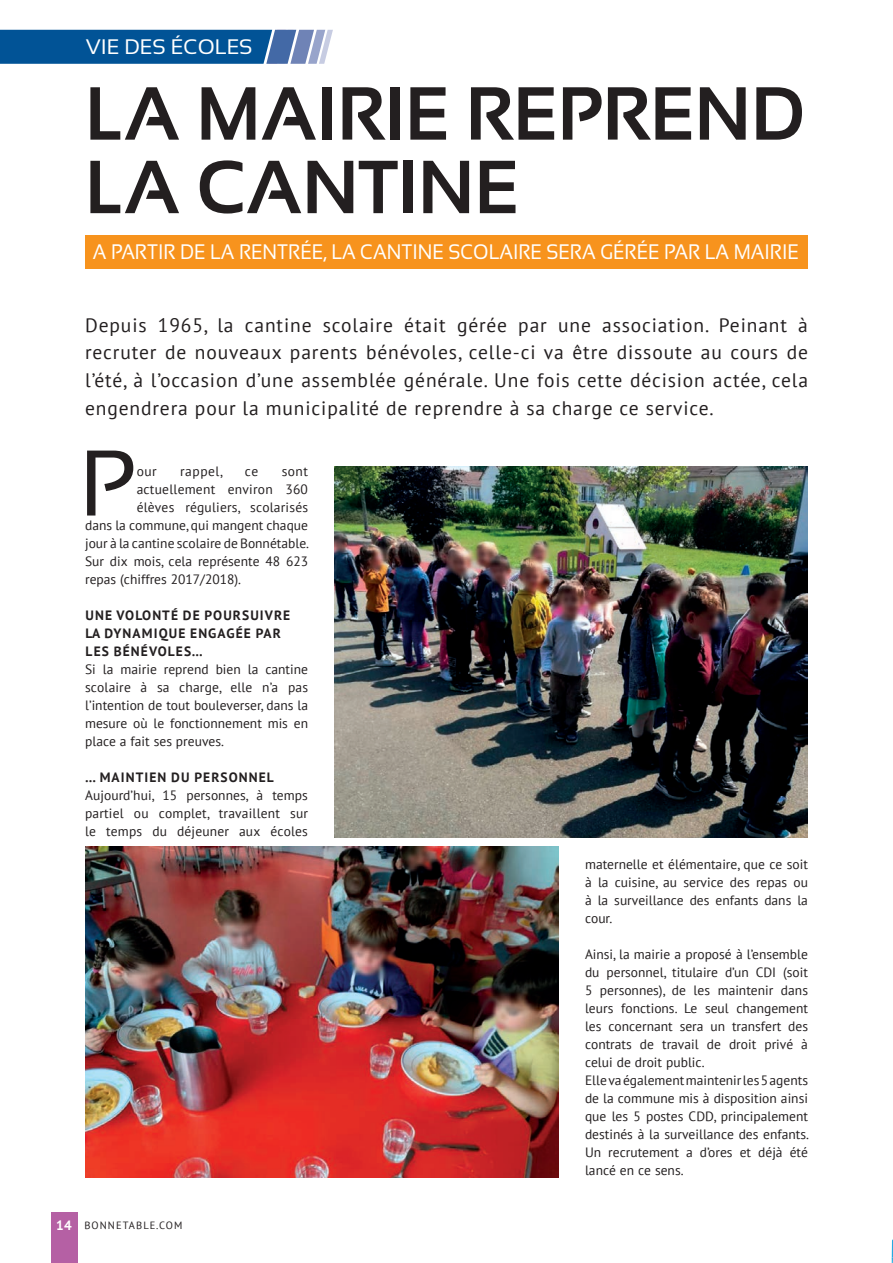
<style>
.page{position:relative;width:893px;height:1263px;background:#fff}
.page>*{position:absolute;margin:0;border:0;box-sizing:border-box;transform-origin:0 0}
.t1{font:93px "Sansation";color:#231f20}
.t2{font:700 75px/73.5px "Sansation";color:#231f20}
.t3{font:21px "Sansation";color:#fff;scale:.9 1}
.t4{font:21px "Sansation";color:#fff}
.t5{font:19.5px/27.6px "PT Sans";letter-spacing:.045em;color:#231f20;text-align:justify}
.Body_paragraph{font:13.5px/18px "PT Sans";color:#231f20;text-align:justify}
.Body_paragraph-2{font:700 13.5px/18px "PT Sans";letter-spacing:.08em;color:#231f20}
.t6{font:10.5px "PT Sans";letter-spacing:.1em;color:#231f20}
.s1{font-weight:700;font-size:13.5px;color:#fff}
</style>
<div class="page">
<div style="left:51px;top:1212px;width:26px;height:51px;background:#b560a4"></div>
<svg style="left:892px;top:1239px;width:1px;height:24px"></svg>
<div style="left:85px;top:235px;width:723px;height:33px;background:#f7931d"></div>
<svg style="left:0;top:30px;width:333px;height:34px;background:#1e63a0"></svg>
<img style="left:85px;top:847px;width:473px;height:330px">
<img style="left:335px;top:466px;width:472px;height:371px">
<p class="t4" style="left:86px;top:35px;width:168px">VIE DES ÉCOLES</p>
<p class="t2" style="left:85px;top:77px;width:721px">LA MAIRIE REPREND<br>LA CANTINE</p>
<p class="t3" style="left:93px;top:240px;width:786px">A PARTIR DE LA RENTRÉE, LA CANTINE SCOLAIRE SERA GÉRÉE PAR LA MAIRIE</p>
<p class="t5" style="left:85px;top:311px;width:724px">Depuis 1965, la cantine scolaire était gérée par une association. Peinant à recruter de nouveaux parents bénévoles, celle-ci va être dissoute au cours de l’été, à l’occasion d’une assemblée générale. Une fois cette décision actée, cela engendrera pour la municipalité de reprendre à sa charge ce service.</p>
<p class="t1" style="left:79px;top:431px;width:59px">P</p>
<p class="Body_paragraph" style="left:137px;top:462px;width:22px">our</p>
<p class="Body_paragraph" style="left:180px;top:462px;width:44px">rappel,</p>
<p class="Body_paragraph" style="left:245px;top:462px;width:15px">ce</p>
<p class="Body_paragraph" style="left:282px;top:462px;width:28px">sont</p>
<p class="Body_paragraph" style="left:137px;top:480px;width:173px">actuellement environ 360</p>
<p class="Body_paragraph" style="left:137px;top:498px;width:173px">élèves réguliers, scolarisés</p>
<p class="Body_paragraph" style="left:85px;top:516px;width:224px">dans la commune, qui mangent chaque</p>
<p class="Body_paragraph" style="left:85px;top:534px;width:226px">jour à la cantine scolaire de Bonnétable.</p>
<p class="Body_paragraph" style="left:85px;top:552px;width:224px">Sur dix mois, cela représente 48 623</p>
<p class="Body_paragraph" style="left:85px;top:570px;width:157px">repas (chiffres 2017/2018).</p>
<p class="Body_paragraph-2" style="left:86px;top:606px;width:206px">UNE VOLONTÉ DE POURSUIVRE<br>LA DYNAMIQUE ENGAGÉE PAR<br>LES BÉNÉVOLES…</p>
<p class="Body_paragraph" style="left:85px;top:660px;width:224px">Si la mairie reprend bien la cantine scolaire à sa charge, elle n’a pas l’intention de tout bouleverser, dans la mesure où le fonctionnement mis en place a fait ses preuves.</p>
<p class="Body_paragraph-2" style="left:85px;top:768px;width:190px">… MAINTIEN DU PERSONNEL</p>
<p class="Body_paragraph" style="left:85px;top:786px;width:225px">Aujourd’hui, 15 personnes, à temps partiel ou complet, travaillent sur le temps du déjeuner aux écoles</p>
<p class="t6" style="left:56px;top:1218px;width:128px"><span class="s1">14</span> BONNETABLE.COM</p>
<p class="Body_paragraph" style="left:585px;top:855px;width:224px">maternelle et élémentaire, que ce soit à la cuisine, au service des repas ou à la surveillance des enfants dans la cour.</p>
<p class="Body_paragraph" style="left:585px;top:945px;width:224px">Ainsi, la mairie a proposé à l’ensemble du personnel, titulaire d’un CDI (soit 5 personnes), de les maintenir dans leurs fonctions. Le seul changement les concernant sera un transfert des contrats de travail de droit privé à celui de droit public.</p>
<p class="Body_paragraph" style="left:585px;top:1071px;width:225px">Elle va également maintenir les 5 agents de la commune mis à disposition ainsi que les 5 postes CDD, principalement destinés à la surveillance des enfants.<br>Un recrutement a d’ores et déjà été lancé en ce sens.</p>
</div>
